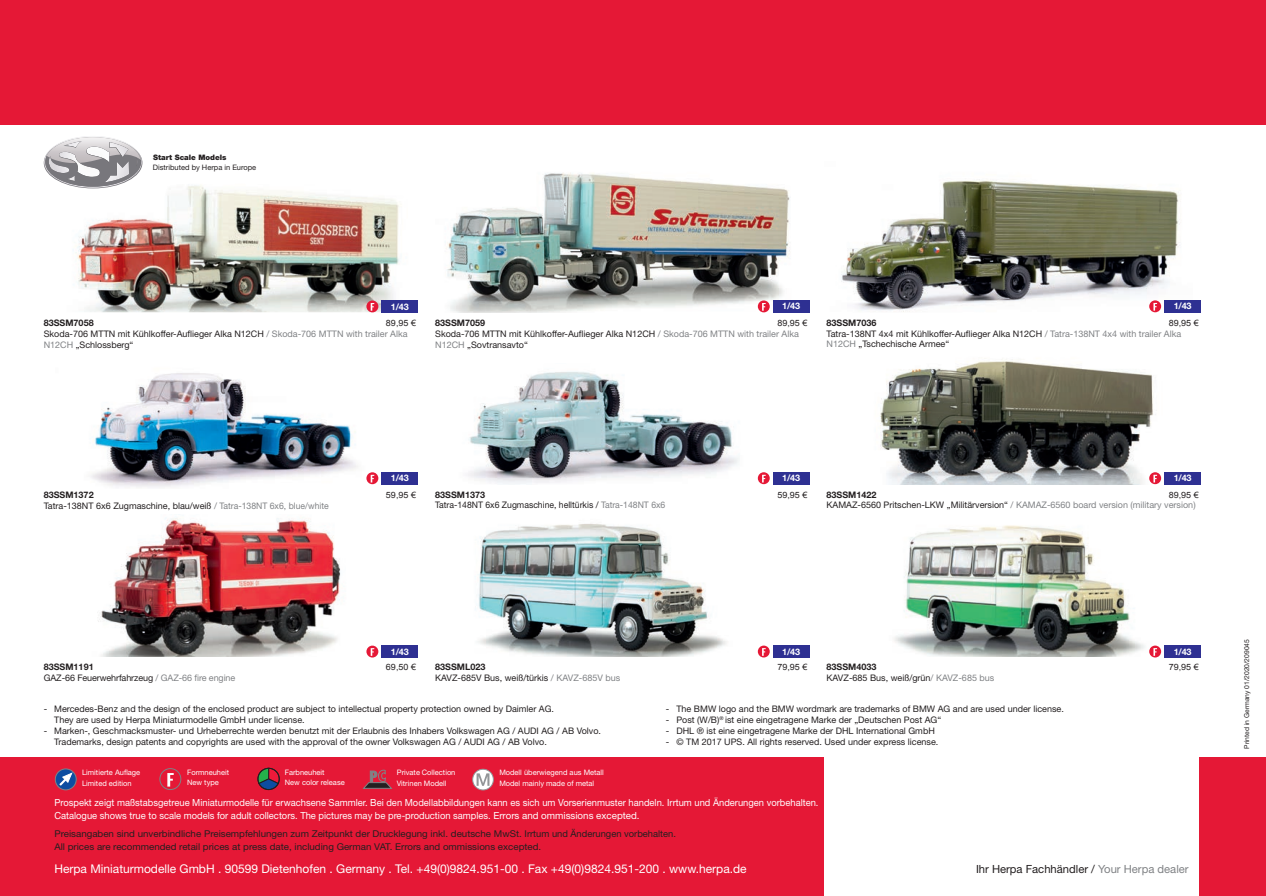
<style>
.page{position:relative;width:1266px;height:896px;background:#fff}
.page>*{position:absolute;margin:0;border:0;box-sizing:border-box;transform-origin:0 0}
.t1{font:12px "Helvetica Neue";color:#fff}
.t2{font:11.25px "Helvetica Neue";color:#231f20}
.t3{font:9.75px/12.8px "Helvetica Neue";color:#fff;scale:.96 1}
.t4{font:9.3px/12.8px "Helvetica Neue";color:#231f20;scale:1.04 1}
.t5{font:9px/10.8px "Helvetica Neue";color:#231f20}
.t6{font:700 9px "Helvetica Neue";color:#231f20}
.t7{font:9px "Helvetica Neue";color:#808285}
.t8{font:9px "Helvetica Neue";color:#231f20;scale:.96 1}
.t9{font:700 9px "Helvetica Neue";letter-spacing:-.02em;color:#fff}
.t10{font:8.7px "Arial";color:#231f20;scale:1.04 1}
.t11{font:7.5px/10.5px "Helvetica Neue";color:#fff}
.t12{font:7.5px "Helvetica Neue";color:#231f20}
.t13{font:900 7.5px "Helvetica Neue";color:#231f20}
.t14{font:6.75px "Helvetica Neue";color:#231f20}
.s1{color:#808285}
.s2{color:#231f20}
</style>
<div class="page">
<div style="left:0;top:0;width:1265px;height:125px;background:#e51836"></div>
<img style="left:841px;top:179px;width:339px;height:133px">
<img style="left:76px;top:161px;width:323px;height:151px">
<img style="left:446px;top:173px;width:344px;height:139px">
<img style="left:468px;top:372px;width:271px;height:112px">
<img style="left:91px;top:373px;width:279px;height:114px">
<img style="left:98px;top:518px;width:243px;height:138px">
<img style="left:894px;top:525px;width:268px;height:131px">
<img style="left:880px;top:359px;width:282px;height:125px">
<div style="left:1163px;top:300px;width:37px;height:12px;background:#2e3092"></div>
<svg style="left:1149px;top:300px;width:12px;height:12px"></svg>
<svg style="left:1153px;top:303px;width:3px;height:7px"></svg>
<div style="left:381px;top:472px;width:37px;height:12px;background:#2e3092"></div>
<svg style="left:366px;top:472px;width:12px;height:12px"></svg>
<svg style="left:370px;top:475px;width:4px;height:7px"></svg>
<div style="left:381px;top:645px;width:37px;height:12px;background:#2e3092"></div>
<svg style="left:366px;top:645px;width:12px;height:12px"></svg>
<svg style="left:370px;top:648px;width:4px;height:7px"></svg>
<div style="left:381px;top:300px;width:37px;height:12px;background:#2e3092"></div>
<svg style="left:366px;top:300px;width:12px;height:12px"></svg>
<svg style="left:370px;top:303px;width:4px;height:8px"></svg>
<img style="left:475px;top:523px;width:252px;height:133px">
<div style="left:772px;top:472px;width:37px;height:12px;background:#2e3092"></div>
<svg style="left:757px;top:472px;width:12px;height:12px"></svg>
<svg style="left:762px;top:474px;width:3px;height:8px"></svg>
<div style="left:772px;top:645px;width:37px;height:12px;background:#2e3092"></div>
<svg style="left:757px;top:645px;width:12px;height:12px"></svg>
<svg style="left:762px;top:648px;width:3px;height:7px"></svg>
<div style="left:1163px;top:472px;width:37px;height:12px;background:#2e3092"></div>
<svg style="left:1149px;top:472px;width:12px;height:12px"></svg>
<svg style="left:1153px;top:474px;width:3px;height:8px"></svg>
<div style="left:1163px;top:645px;width:37px;height:12px;background:#2e3092"></div>
<svg style="left:1149px;top:645px;width:12px;height:12px"></svg>
<svg style="left:1153px;top:648px;width:3px;height:7px"></svg>
<img style="left:44px;top:157px;width:98px;height:31px">
<svg style="left:45px;top:155px;width:96px;height:32px"></svg>
<img style="left:93px;top:137px;width:25px;height:3px">
<img style="left:93px;top:140px;width:48px;height:22px">
<img style="left:47px;top:137px;width:46px;height:26px">
<div style="left:772px;top:300px;width:37px;height:12px;background:#2e3092"></div>
<svg style="left:757px;top:300px;width:12px;height:12px"></svg>
<svg style="left:762px;top:303px;width:3px;height:7px"></svg>
<div style="left:0;top:756px;width:1265px;height:139px;background:#e51836"></div>
<div style="left:824px;top:746px;width:374px;height:149px;background:#fff"></div>
<svg style="left:55px;top:768px;width:21px;height:21px"></svg>
<div style="left:55px;top:768px;width:21px;height:22px;border:1px solid #808285;border-radius:50%"></div>
<svg style="left:57px;top:772px;width:15px;height:15px"></svg>
<svg style="left:362px;top:769px;width:31px;height:20px"></svg>
<svg style="left:472px;top:769px;width:21px;height:20px"></svg>
<div style="left:472px;top:768px;width:21px;height:22px;border:1px solid #939598;border-radius:50%"></div>
<svg style="left:476px;top:773px;width:13px;height:12px"></svg>
<div style="left:160px;top:768px;width:21px;height:21px;border:1px solid #808285;border-radius:50%"></div>
<svg style="left:167px;top:773px;width:7px;height:13px"></svg>
<svg style="left:258px;top:768px;width:21px;height:21px"></svg>
<p class="t13" style="left:153px;top:153px;width:75px">Start Scale Models</p>
<p class="t12" style="left:153px;top:163px;width:105px">Distributed by Herpa in Europe</p>
<p class="t9" style="left:391px;top:301px;width:19px">1/43</p>
<p class="t6" style="left:44px;top:317px;width:51px">83SSM7058</p>
<p class="t10" style="left:386px;top:317px;width:30px">89,95 €</p>
<p class="t5" style="left:44px;top:328px;width:365px">Skoda-706 MTTN mit Kühlkoffer-Auflieger Alka N12CH <span class="s1">/ Skoda-706 MTTN with trailer Alka<br>N12CH</span> „Schlossberg“</p>
<p class="t9" style="left:782px;top:301px;width:19px">1/43</p>
<p class="t6" style="left:435px;top:317px;width:51px">83SSM7059</p>
<p class="t10" style="left:777px;top:317px;width:30px">89,95 €</p>
<p class="t5" style="left:435px;top:328px;width:365px">Skoda-706 MTTN mit Kühlkoffer-Auflieger Alka N12CH <span class="s1">/ Skoda-706 MTTN with trailer Alka<br>N12CH</span> „Sovtransavto“</p>
<p class="t9" style="left:1173px;top:300px;width:19px">1/43</p>
<p class="t6" style="left:826px;top:317px;width:51px">83SSM7036</p>
<p class="t10" style="left:1168px;top:317px;width:30px">89,95 €</p>
<p class="t5" style="left:826px;top:328px;width:356px">Tatra-138NT 4x4 mit Kühlkoffer-Auflieger Alka N12CH <span class="s1">/ Tatra-138NT 4x4 with trailer Alka<br>N12CH</span> „Tschechische Armee“</p>
<p class="t9" style="left:391px;top:472px;width:19px">1/43</p>
<p class="t6" style="left:44px;top:489px;width:51px">83SSM1372</p>
<p class="t10" style="left:386px;top:489px;width:30px">59,95 €</p>
<p class="t5" style="left:44px;top:499px;width:286px">Tatra-138NT 6x6 Zugmaschine, blau/weiß <span class="s1">/ Tatra-138NT 6x6, blue/white</span></p>
<p class="t9" style="left:782px;top:472px;width:19px">1/43</p>
<p class="t6" style="left:435px;top:489px;width:51px">83SSM1373</p>
<p class="t10" style="left:777px;top:489px;width:30px">59,95 €</p>
<p class="t8" style="left:435px;top:500px;width:241px">Tatra-148NT 6x6 Zugmaschine, helltürkis / <span class="s1">Tatra-148NT 6x6</span></p>
<p class="t9" style="left:1173px;top:472px;width:19px">1/43</p>
<p class="t6" style="left:826px;top:489px;width:51px">83SSM1422</p>
<p class="t10" style="left:1168px;top:489px;width:30px">89,95 €</p>
<p class="t7" style="left:826px;top:500px;width:370px"><span class="s2">KAMAZ-6560 Pritschen-LKW „Militärversion“</span> / KAMAZ-6560 board version (military version)</p>
<p class="t9" style="left:391px;top:645px;width:19px">1/43</p>
<p class="t6" style="left:44px;top:661px;width:51px">83SSM1191</p>
<p class="t10" style="left:386px;top:661px;width:30px">69,50 €</p>
<p class="t5" style="left:44px;top:672px;width:193px">GAZ-66 Feuerwehrfahrzeug <span class="s1">/ GAZ-66 fire engine</span></p>
<p class="t9" style="left:782px;top:645px;width:19px">1/43</p>
<p class="t6" style="left:435px;top:661px;width:52px">83SSML023</p>
<p class="t10" style="left:777px;top:661px;width:30px">79,95 €</p>
<p class="t5" style="left:435px;top:672px;width:187px">KAVZ-685V Bus, weiß/türkis <span class="s1">/ KAVZ-685V bus</span></p>
<p class="t9" style="left:1173px;top:645px;width:19px">1/43</p>
<p class="t6" style="left:826px;top:661px;width:51px">83SSM4033</p>
<p class="t10" style="left:1168px;top:661px;width:30px">79,95 €</p>
<p class="t5" style="left:826px;top:672px;width:169px">KAVZ-685 Bus, weiß/grün<span class="s1">/ KAVZ-685 bus</span></p>
<p class="t5" style="left:54px;top:703px;width:501px;text-indent:-11px">- Mercedes-Benz and the design of the enclosed product are subject to intellectual property protection owned by Daimler AG.<br>They are used by Herpa Miniaturmodelle GmbH under license.</p>
<p class="t5" style="left:54px;top:725px;width:548px;text-indent:-11px">- Marken-, Geschmacksmuster- und Urheberrechte werden benutzt mit der Erlaubnis des Inhabers Volkswagen AG / AUDI AG / AB Volvo.<br>Trademarks, design patents and copyrights are used with the approval of the owner Volkswagen AG / AUDI AG / AB Volvo.</p>
<p class="t11" style="left:187px;top:766px;width:43px">Formneuheit<br>New type</p>
<p class="t11" style="left:285px;top:766px;width:61px">Farbneuheit<br>New color release</p>
<p class="t11" style="left:82px;top:767px;width:60px">Limitierte Auflage<br>Limited edition</p>
<p class="t11" style="left:397px;top:767px;width:60px">Private Collection<br>Vitrinen Modell</p>
<p class="t11" style="left:499px;top:767px;width:106px">Modell überwiegend aus Metall<br>Model mainly made of metal</p>
<p class="t5" style="left:666px;top:703px;width:399px">- The BMW logo and the BMW wordmark are trademarks of BMW AG and are used under license.</p>
<p class="t5" style="left:666px;top:714px;width:277px">- Post (W/B)<sup>®</sup> ist eine eingetragene Marke der „Deutschen Post AG“</p>
<p class="t5" style="left:666px;top:725px;width:270px">- DHL ® ist eine eingetragene Marke der DHL International GmbH</p>
<p class="t5" style="left:666px;top:735px;width:274px">- © TM 2017 UPS. All rights reserved. Used under express license.</p>
<p class="t3" style="left:54px;top:796px;width:797px">Prospekt zeigt maßstabsgetreue Miniaturmodelle für erwachsene Sammler. Bei den Modellabbildungen kann es sich um Vorserienmuster handeln. Irrtum und Änderungen vorbehalten.<br>Catalogue shows true to scale models for adult collectors. The pictures may be pre-production samples. Errors and ommissions excepted.</p>
<p class="t4" style="left:54px;top:827px;width:599px">Preisangaben sind unverbindliche Preisempfehlungen zum Zeitpunkt der Drucklegung inkl. deutsche MwSt. Irrtum und Änderungen vorbehalten.<br>All prices are recommended retail prices at press date, including German VAT. Errors and ommissions excepted.</p>
<h1 class="t1" style="left:54px;top:861px;width:693px">Herpa Miniaturmodelle GmbH . 90599 Dietenhofen . Germany . Tel. +49(0)9824.951-00 . Fax +49(0)9824.951-200 . www.herpa.de</h1>
<p class="t2" style="left:975px;top:862px;width:214px">Ihr Herpa Fachhändler / <span class="s1">Your Herpa dealer</span></p>
<p class="t14" style="left:1242px;top:748px;width:111px;rotate:-90deg">Printed in Germany 01/2020/209045</p>
</div>
